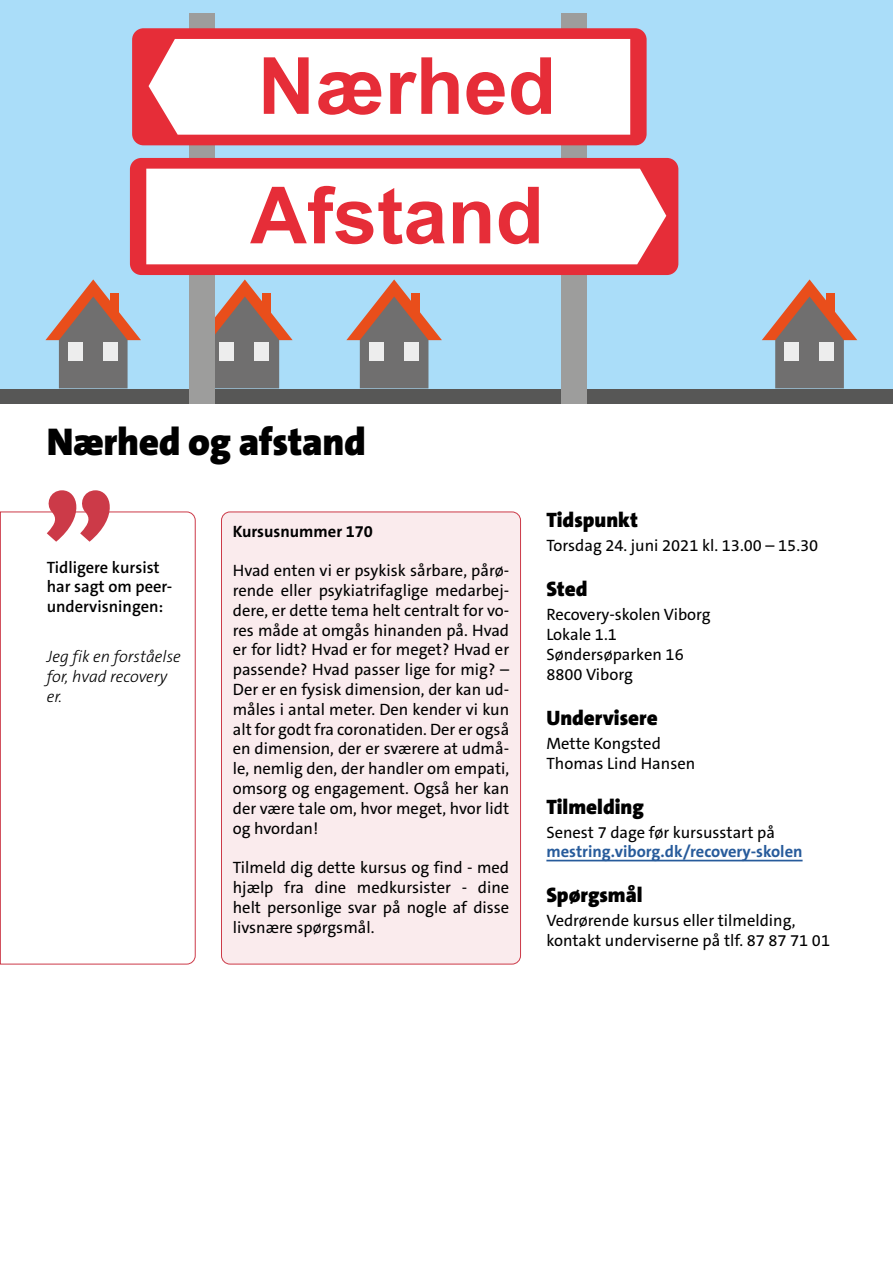
<style>
.page{position:relative;width:893px;height:1263px;background:#fff}
.page>*{position:absolute;margin:0;border:0;box-sizing:border-box;transform-origin:0 0}
.t1{font:700 78.9px/129.4px "Arial";color:#e62d38}
.Rubrik_-_H1{font:900 39px "The Sans C5";letter-spacing:-.01em;color:#000}
.Underrubrik1_-_H2{font:900 21px "The Sans C5";color:#000}
.Brødtekst{font:16.5px/19.8px "The Sans C5";color:#000;text-align:justify}
.Citat{font:600 16.5px/19.8px "The Sans C5";color:#000}
.Citat_ordlyd{font:italic 300 16.5px/19.8px "The Sans C5";color:#000}
.Web{font:700 16.5px "The Sans C5";color:#275b9b}
.Underrubrik_-_P{font:700 16.5px "The Sans C5";color:#000}
</style>
<div class="page">
<div style="left:0;top:388px;width:893px;height:16px;background:#575756"></div>
<div style="left:0;top:0;width:893px;height:388px;background:#aaddf9"></div>
<svg style="left:45px;top:279px;width:96px;height:109px"></svg>
<div style="left:68px;top:342px;width:15px;height:19px;background:#ededed"></div>
<div style="left:103px;top:342px;width:14px;height:19px;background:#ededed"></div>
<div style="left:110px;top:293px;width:9px;height:19px;background:#e94e1b"></div>
<svg style="left:215px;top:279px;width:78px;height:109px"></svg>
<div style="left:220px;top:342px;width:14px;height:19px;background:#ededed"></div>
<div style="left:254px;top:342px;width:15px;height:19px;background:#ededed"></div>
<div style="left:262px;top:293px;width:9px;height:19px;background:#e94e1b"></div>
<svg style="left:346px;top:279px;width:96px;height:109px"></svg>
<div style="left:369px;top:342px;width:15px;height:19px;background:#ededed"></div>
<div style="left:404px;top:342px;width:14px;height:19px;background:#ededed"></div>
<div style="left:411px;top:293px;width:9px;height:19px;background:#e94e1b"></div>
<svg style="left:762px;top:279px;width:95px;height:109px"></svg>
<div style="left:784px;top:342px;width:15px;height:19px;background:#ededed"></div>
<div style="left:819px;top:342px;width:15px;height:19px;background:#ededed"></div>
<div style="left:826px;top:293px;width:9px;height:19px;background:#e94e1b"></div>
<div style="left:190px;top:13px;width:25px;height:391px;background:#9d9d9c"></div>
<div style="left:561px;top:13px;width:25px;height:391px;background:#9d9d9c"></div>
<div style="left:132px;top:28px;width:515px;height:117px;background:#e62d38;border-radius:11px"></div>
<div style="left:149px;top:39px;width:481px;height:96px;background:#fff"></div>
<div style="left:130px;top:158px;width:548px;height:117px;background:#e62d38;border-radius:11px"></div>
<div style="left:146px;top:169px;width:520px;height:95px;background:#fff"></div>
<div style="left:221px;top:512px;width:299px;height:452px;background:#faebed;border-radius:9px"></div>
<div style="left:221px;top:512px;width:300px;height:452px;border:1px solid #cc3a48;border-radius:9px"></div>
<svg style="left:0;top:511px;width:196px;height:454px"></svg>
<svg style="left:45px;top:490px;width:74px;height:52px"></svg>
<hr style="left:546px;top:860px;width:257px;height:1px;background:#275b9b">
<h1 class="t1" style="left:250px;top:22px;width:307px">Nærhed<br>Afstand</h1>
<h1 class="Rubrik_-_H1" style="left:47px;top:417px;width:321px">Nærhed og afstand</h1>
<p class="Citat" style="left:47px;top:557px;width:127px">Tidligere kursist har sagt om peer-</p>
<p class="Citat" style="left:47px;top:597px;width:118px">undervisningen:</p>
<p class="Citat_ordlyd" style="left:47px;top:647px;width:136px">Jeg fik en forståelse for, hvad recovery er.</p>
<p class="Underrubrik_-_P" style="left:233px;top:520px;width:142px">Kursusnummer 170</p>
<p class="Brødtekst" style="left:233px;top:561px;width:278px">Hvad enten vi er psykisk sårbare, pårø&shy;rende eller psykiatrifaglige medarbej&shy;dere, er dette tema helt centralt for vo&shy;res måde at omgås hinanden på. Hvad er for lidt? Hvad er for meget? Hvad er passende? Hvad passer lige for mig? – Der er en fysisk dimension, der kan ud&shy;måles i antal meter. Den kender vi kun alt for godt fra coronatiden. Der er også en dimension, der er sværere at udmå&shy;le, nemlig den, der handler om empati, omsorg og engagement. Også her kan der være tale om, hvor meget, hvor lidt og hvordan!</p>
<p class="Brødtekst" style="left:233px;top:858px;width:278px">Tilmeld dig dette kursus og find - med hjælp fra dine medkursister - dine helt personlige svar på nogle af disse livsnære spørgsmål.</p>
<h2 class="Underrubrik1_-_H2" style="left:546px;top:506px;width:93px">Tidspunkt</h2>
<p class="Brødtekst" style="left:546px;top:536px;width:273px">Torsdag 24. juni 2021 kl. 13.00 – 15.30</p>
<h2 class="Underrubrik1_-_H2" style="left:546px;top:576px;width:43px">Sted</h2>
<p class="Brødtekst" style="left:546px;top:605px;width:166px">Recovery-skolen Viborg</p>
<p class="Brødtekst" style="left:546px;top:625px;width:72px">Lokale 1.1</p>
<p class="Brødtekst" style="left:546px;top:644px;width:139px">Søndersøparken 16</p>
<p class="Brødtekst" style="left:546px;top:664px;width:88px">8800 Viborg</p>
<h2 class="Underrubrik1_-_H2" style="left:546px;top:704px;width:113px">Undervisere</h2>
<p class="Brødtekst" style="left:546px;top:733px;width:116px">Mette Kongsted</p>
<p class="Brødtekst" style="left:546px;top:753px;width:150px">Thomas Lind Hansen</p>
<h2 class="Underrubrik1_-_H2" style="left:546px;top:793px;width:99px">Tilmelding</h2>
<p class="Brødtekst" style="left:546px;top:822px;width:230px">Senest 7 dage før kursusstart på</p>
<p class="Web" style="left:546px;top:841px;width:258px">mestring.viborg.dk/recovery-skolen</p>
<h2 class="Underrubrik1_-_H2" style="left:546px;top:882px;width:98px">Spørgsmål</h2>
<p class="Brødtekst" style="left:546px;top:911px;width:251px">Vedrørende kursus eller tilmelding,</p>
<p class="Brødtekst" style="left:546px;top:931px;width:285px">kontakt underviserne på tlf. 87 87 71 01</p>
</div>
